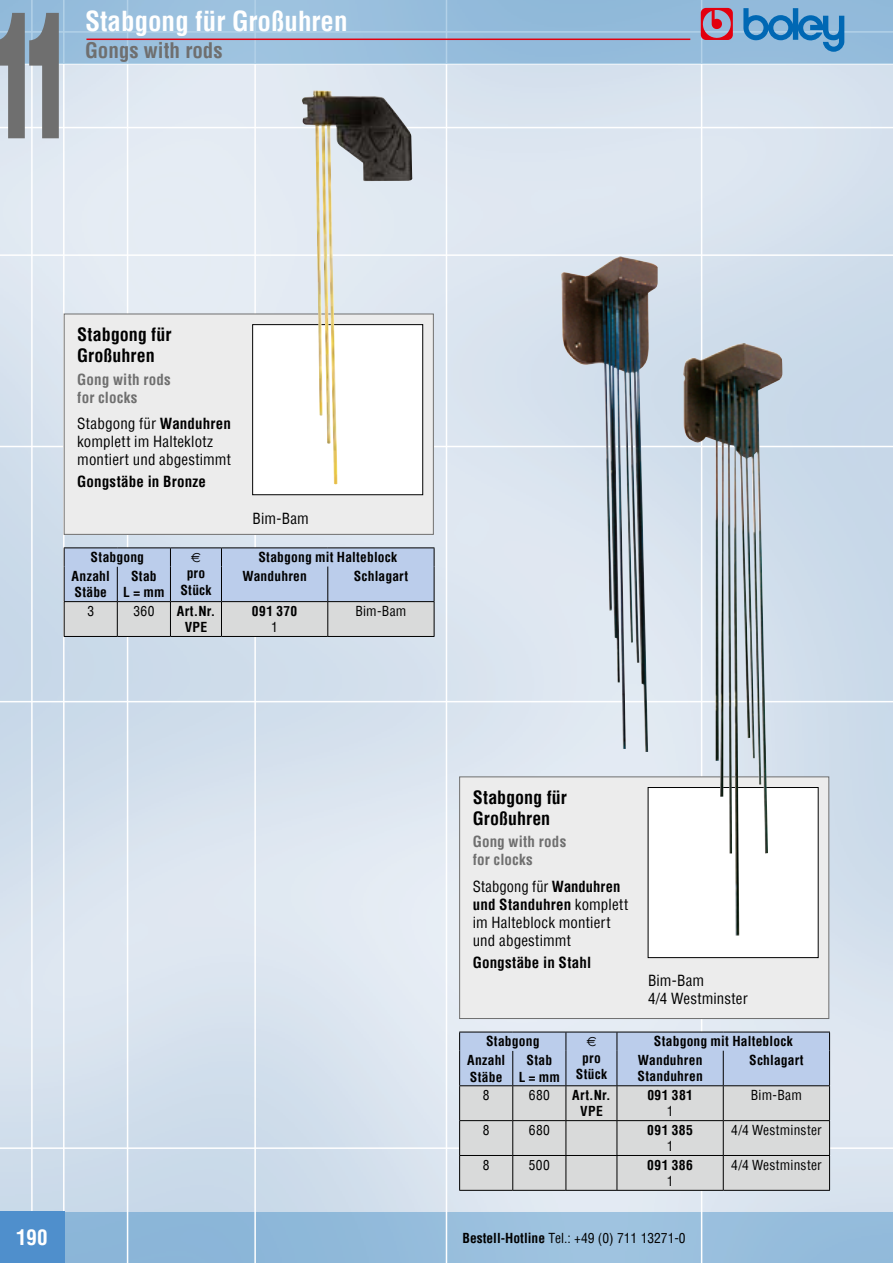
<style>
.page{position:relative;width:893px;height:1263px;background:#fff}
.page>*{position:absolute;margin:0;border:0;box-sizing:border-box;transform-origin:0 0}
.t1{font:900 180px "Helvetica";color:#6f6f6f;scale:.45 1}
.t2{font:700 condensed 27px "Helvetica";color:#fff}
.t3{font:700 condensed 21px "Helvetica";color:#6f6f6f}
.t4{font:700 condensed 21px "Helvetica";color:#fff}
.t5{font:700 condensed 18px/21.6px "Helvetica";color:#000}
.t6{font:condensed 15px/18px "Helvetica";letter-spacing:.01em;color:#000}
.t7{font:700 condensed 15px/18px "Helvetica";letter-spacing:.015em;color:#6f6f6f}
.t8{font:700 condensed 15px "Helvetica";letter-spacing:.01em;color:#000}
.t9{font:700 condensed 13.5px/16.2px "Helvetica";letter-spacing:.015em;color:#000;text-align:center}
.t10{font:condensed 13.5px "Helvetica";letter-spacing:.015em;color:#000}
.s1{font-weight:700}
</style>
<div class="page">
<img style="left:0;top:65px;width:892px;height:1147px">
<div style="left:62px;top:1212px;width:831px;height:51px;background:#94bcdc"></div>
<hr style="left:127px;top:0;width:1px;height:1263px;background:#fff">
<hr style="left:254px;top:0;width:2px;height:1263px;background:#fff">
<hr style="left:446px;top:0;width:1px;height:1263px;background:#fff">
<hr style="left:701px;top:0;width:1px;height:1263px;background:#fff">
<hr style="left:0;top:254px;width:893px;height:2px;background:#fff">
<hr style="left:0;top:446px;width:893px;height:1px;background:#fff">
<hr style="left:0;top:701px;width:893px;height:1px;background:#fff">
<hr style="left:0;top:1147px;width:893px;height:2px;background:#fff">
<hr style="left:0;top:127px;width:893px;height:1px;background:#fff">
<hr style="left:63px;top:0;width:2px;height:1263px;background:#fff">
<hr style="left:31px;top:0;width:2px;height:1263px;background:#fff">
<div style="left:0;top:0;width:893px;height:64px;background:#96bcdc"></div>
<div style="left:0;top:1212px;width:65px;height:51px;background:#4f8fcc"></div>
<svg style="left:701px;top:8px;width:32px;height:32px"></svg>
<svg style="left:743px;top:8px;width:101px;height:44px"></svg>
<hr style="left:86px;top:39px;width:604px;height:1px;background:#e3000f">
<hr style="left:892px;top:1212px;width:1px;height:51px;background:#0068b4">
<hr style="left:892px;top:0;width:1px;height:64px;background:#0068b4">
<div style="left:64px;top:314px;width:369px;height:220px;background:#ececec"></div>
<div style="left:64px;top:314px;width:370px;height:221px;border:1px solid #6f6f6f"></div>
<div style="left:253px;top:325px;width:170px;height:170px;background:#fff"></div>
<div style="left:252px;top:324px;width:171px;height:171px;border:1px solid #000"></div>
<div style="left:460px;top:777px;width:369px;height:241px;background:#ececec"></div>
<div style="left:459px;top:776px;width:370px;height:243px;border:1px solid #6f6f6f"></div>
<div style="left:648px;top:787px;width:170px;height:170px;background:#fff"></div>
<div style="left:648px;top:787px;width:171px;height:171px;border:1px solid #000"></div>
<hr style="left:64px;top:636px;width:53px;height:1px;background:#000">
<hr style="left:117px;top:636px;width:53px;height:1px;background:#000">
<hr style="left:170px;top:636px;width:51px;height:1px;background:#000">
<hr style="left:221px;top:636px;width:107px;height:1px;background:#000">
<hr style="left:328px;top:636px;width:106px;height:1px;background:#000">
<hr style="left:64px;top:547px;width:53px;height:1px;background:#000">
<hr style="left:117px;top:547px;width:53px;height:1px;background:#000">
<hr style="left:170px;top:547px;width:51px;height:1px;background:#000">
<hr style="left:221px;top:547px;width:107px;height:1px;background:#000">
<hr style="left:328px;top:547px;width:106px;height:1px;background:#000">
<svg style="left:64px;top:548px;width:371px;height:88px;background:#c0cbdd"></svg>
<hr style="left:459px;top:1190px;width:54px;height:1px;background:#000">
<hr style="left:513px;top:1190px;width:53px;height:1px;background:#000">
<hr style="left:566px;top:1190px;width:51px;height:1px;background:#000">
<hr style="left:617px;top:1190px;width:106px;height:1px;background:#000">
<hr style="left:723px;top:1190px;width:107px;height:1px;background:#000">
<svg style="left:459px;top:1032px;width:371px;height:158px;background:#c6cdd6"></svg>
<img style="left:302px;top:91px;width:110px;height:393px">
<img style="left:683px;top:343px;width:99px;height:592px">
<img style="left:561px;top:257px;width:97px;height:495px">
<h1 class="t1" style="left:-12px;top:-34px;width:197px">11</h1>
<h2 class="t2" style="left:85px;top:4px;width:264px">Stabgong für Großuhren</h2>
<h3 class="t3" style="left:85px;top:37px;width:139px">Gongs with rods</h3>
<h3 class="t5" style="left:77px;top:323px;width:96px">Stabgong für<br>Großuhren</h3>
<p class="t7" style="left:77px;top:370px;width:95px">Gong with rods for clocks</p>
<p class="t6" style="left:77px;top:414px;width:155px">Stabgong für <span class="s1">Wanduhren </span>komplett im Halteklotz montiert und abgestimmt</p>
<p class="t8" style="left:77px;top:472px;width:130px">Gongstäbe in Bronze</p>
<p class="t6" style="left:253px;top:509px;width:58px">Bim-Bam</p>
<p class="t9" style="left:91px;top:549px;width:55px">Stabgong</p>
<p class="t9" style="left:180px;top:549px;width:33px">€ pro<br>Stück</p>
<p class="t9" style="left:258px;top:549px;width:140px">Stabgong mit Halteblock</p>
<p class="t9" style="left:72px;top:568px;width:40px">Anzahl</p>
<p class="t9" style="left:242px;top:567px;width:66px">Wanduhren</p>
<p class="t9" style="left:354px;top:567px;width:56px">Schlagart</p>
<p class="t9" style="left:74px;top:584px;width:34px">Stäbe</p>
<p class="t9" style="left:123px;top:568px;width:43px">Stab<br>L = mm</p>
<p class="t10" style="left:87px;top:602px;width:8px">3</p>
<p class="t10" style="left:133px;top:602px;width:23px">360</p>
<p class="t9" style="left:177px;top:603px;width:40px">Art.Nr.<br>VPE</p>
<p class="t9" style="left:252px;top:603px;width:47px">091 370</p>
<p class="t10" style="left:271px;top:618px;width:8px">1</p>
<p class="t10" style="left:355px;top:602px;width:52px">Bim-Bam</p>
<h3 class="t5" style="left:473px;top:786px;width:96px">Stabgong für<br>Großuhren</h3>
<p class="t7" style="left:473px;top:832px;width:95px">Gong with rods for clocks</p>
<p class="t6" style="left:473px;top:877px;width:157px">Stabgong für <span class="s1">Wanduhren und Standuhren</span> komplett im Halteblock montiert und abgestimmt</p>
<p class="t8" style="left:473px;top:953px;width:120px">Gongstäbe in Stahl</p>
<p class="t6" style="left:648px;top:971px;width:101px">Bim-Bam<br>4/4 Westminster</p>
<p class="t9" style="left:486px;top:1033px;width:55px">Stabgong</p>
<p class="t9" style="left:576px;top:1033px;width:33px">€ pro<br>Stück</p>
<p class="t9" style="left:638px;top:1032px;width:156px;line-height:18.6px;text-align:left;text-indent:16px">Stabgong mit Halteblock<br>Wanduhren</p>
<p class="t9" style="left:467px;top:1052px;width:40px">Anzahl</p>
<p class="t9" style="left:749px;top:1052px;width:56px">Schlagart</p>
<p class="t9" style="left:470px;top:1068px;width:34px">Stäbe</p>
<p class="t9" style="left:519px;top:1052px;width:43px">Stab<br>L = mm</p>
<p class="t9" style="left:637px;top:1068px;width:67px">Standuhren</p>
<p class="t10" style="left:483px;top:1086px;width:8px">8</p>
<p class="t10" style="left:529px;top:1086px;width:23px">680</p>
<p class="t9" style="left:572px;top:1087px;width:40px">Art.Nr.<br>VPE</p>
<p class="t9" style="left:647px;top:1087px;width:47px">091 381</p>
<p class="t10" style="left:667px;top:1103px;width:8px">1</p>
<p class="t10" style="left:751px;top:1086px;width:53px">Bim-Bam</p>
<p class="t10" style="left:483px;top:1121px;width:8px">8</p>
<p class="t10" style="left:529px;top:1121px;width:23px">680</p>
<p class="t9" style="left:647px;top:1122px;width:47px">091 385</p>
<p class="t10" style="left:667px;top:1137px;width:8px">1</p>
<p class="t10" style="left:731px;top:1121px;width:92px">4/4 Westminster</p>
<p class="t10" style="left:483px;top:1156px;width:8px">8</p>
<p class="t10" style="left:529px;top:1156px;width:22px">500</p>
<p class="t9" style="left:647px;top:1156px;width:47px">091 386</p>
<p class="t10" style="left:667px;top:1172px;width:8px">1</p>
<p class="t10" style="left:731px;top:1156px;width:92px">4/4 Westminster</p>
<h3 class="t4" style="left:16px;top:1223px;width:33px">190</h3>
<p class="t10" style="left:463px;top:1229px;width:225px"><span class="s1">Bestell-Hotline</span> Tel.: +49 (0) 711 13271-0</p>
</div>
